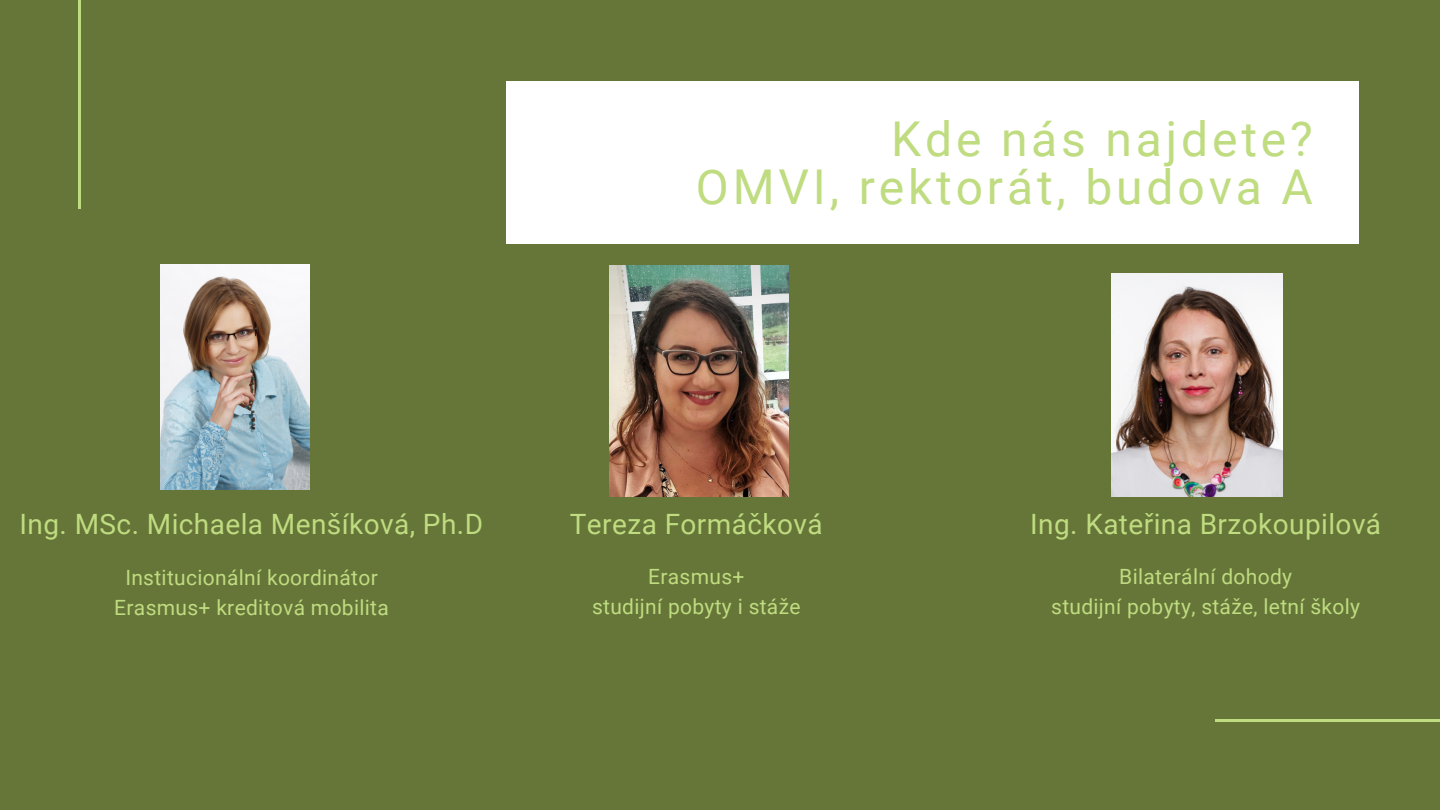
<style>
.page{position:relative;width:1440px;height:810px;background:#667538}
.page>*{position:absolute;margin:0;border:0;box-sizing:border-box;transform-origin:0 0}
.t1{font:48px "Roboto";letter-spacing:.08em;color:#bfdc80}
.t2{font:28px "Roboto";letter-spacing:.015em;color:#bfdc80}
.t3{font:21px "Roboto";letter-spacing:.015em;color:#bfdc80}
</style>
<div class="page">
<hr style="left:78px;top:0;width:3px;height:208px;background:#bfdc80">
<hr style="left:1215px;top:719px;width:225px;height:3px;background:#bfdc80">
<div style="left:506px;top:81px;width:853px;height:163px;background:#fff"></div>
<img style="left:160px;top:265px;width:150px;height:225px">
<img style="left:610px;top:265px;width:178px;height:231px">
<img style="left:1112px;top:274px;width:171px;height:223px">
<p class="t1" style="left:891px;top:111px;width:423px">Kde nás najdete?</p>
<p class="t1" style="left:696px;top:159px;width:618px">OMVI, rektorát, budova A</p>
<p class="t2" style="left:20px;top:508px;width:465px">Ing. MSc. Michaela Menšíková, Ph.D</p>
<p class="t3" style="left:125px;top:565px;width:254px">Institucionální koordinátor</p>
<p class="t3" style="left:114px;top:595px;width:276px">Erasmus+ kreditová mobilita</p>
<p class="t2" style="left:570px;top:508px;width:254px">Tereza Formáčková</p>
<p class="t3" style="left:648px;top:564px;width:98px">Erasmus+</p>
<p class="t3" style="left:592px;top:594px;width:210px">studijní pobyty i stáže</p>
<p class="t2" style="left:1030px;top:508px;width:352px">Ing. Kateřina Brzokoupilová</p>
<p class="t3" style="left:1119px;top:564px;width:174px">Bilaterální dohody</p>
<p class="t3" style="left:1051px;top:594px;width:310px">studijní pobyty, stáže, letní školy</p>
</div>
